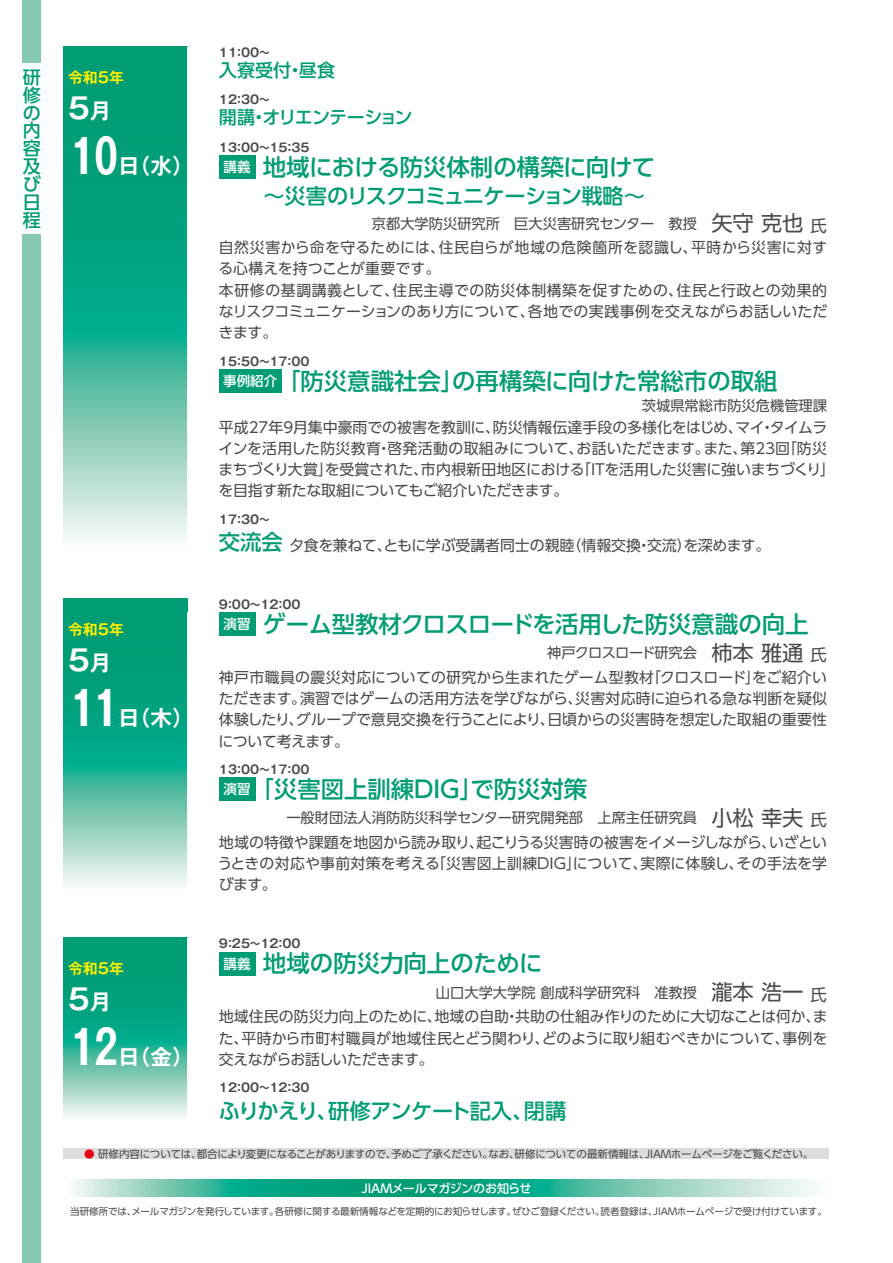
<style>
.page{position:relative;width:893px;height:1263px;background:#fff}
.page>*{position:absolute;margin:0;border:0;box-sizing:border-box;transform-origin:0 0}
.t1{font:700 28.65px "Gothic MB101 Pr 6 N De";color:#fff}
.t2{font:500 23.4px "UD Shin Go Pr 6 N";color:#009c74}
.t3{font:700 21.6px "Gothic MB101 Pr 6 N De";color:#fff}
.t4{font:500 21.3px "UD Shin Go Pr 6 N";letter-spacing:-.065em;color:#009c74}
.t5{font:500 21.3px "UD Shin Go Pr 6 N";letter-spacing:-.045em;color:#009c74}
.t6{font:500 18px/18px "UD Shin Go Pr 6 N";letter-spacing:-.03em;color:#009c74}
.t7{font:500 18px "UD Shin Go Pr 6 N";letter-spacing:-.055em;color:#009c74}
.t8{font:14.85px/21.3px "UD Shin Go Pr 6 N";color:#4c4948;text-align:justify}
.t9{font:700 14.85px "Gothic MB101 Pr 6 N De";color:#fff100}
.t10{font:14.25px "UD Shin Go Pr 6 N";color:#4c4948}
.t11{font:14.25px "UD Shin Go Pr 6 N";letter-spacing:-.045em;color:#4c4948}
.t12{font:700 12px "Gothic MB101 Pr 6 N De";color:#4c4948}
.t13{font:500 12px "UD Shin Go Pr 6 N";letter-spacing:-.025em;color:#fff}
.t14{font:10.5px "UD Shin Go Pr 6 N";letter-spacing:-.025em;color:#4c4948}
.t15{font:9.6px "UD Shin Go Pr 6 N";letter-spacing:-.02em;color:#4c4948}
.s1{font-size:21.6px}
.s2{font-size:47.1px}
.s3{font-size:21.3px}
.s4{font-size:16.5px}
.s5{font-weight:500;font-size:21.3px;color:#009c74}
.s6{color:#e60012}
</style>
<div class="page">
<div style="left:23px;top:0;width:18px;height:1263px;background:#86cab6"></div>
<div style="left:21px;top:64px;width:22px;height:170px;background:#fff"></div>
<div style="left:64px;top:1148px;width:765px;height:11px;background:#dcdddd"></div>
<svg style="left:73px;top:1179px;width:739px;height:18px;background:#54bea4"></svg>
<svg style="left:64px;top:47px;width:123px;height:494px;background:#39b497"></svg>
<div style="left:219px;top:155px;width:36px;height:23px;background:#009c74"></div>
<div style="left:219px;top:369px;width:63px;height:23px;background:#009c74"></div>
<svg style="left:64px;top:598px;width:123px;height:288px;background:#3ab497"></svg>
<div style="left:219px;top:612px;width:36px;height:24px;background:#009c74"></div>
<div style="left:219px;top:777px;width:36px;height:24px;background:#009c74"></div>
<svg style="left:64px;top:938px;width:123px;height:179px;background:#39b497"></svg>
<div style="left:219px;top:952px;width:36px;height:23px;background:#009c74"></div>
<p class="t6" style="left:23px;top:68px;width:20px">研修の内容及び日程</p>
<p class="t9" style="left:68px;top:65px;width:57px">令和5年</p>
<h1 class="t1" style="left:68px;top:85px;width:45px">5<span class="s1">月</span></h1>
<h3 class="t3" style="left:71px;top:148px;width:124px"><span class="s2">10</span>日（水）</h3>
<p class="t9" style="left:68px;top:617px;width:57px">令和5年</p>
<h1 class="t1" style="left:68px;top:636px;width:45px">5<span class="s1">月</span></h1>
<h3 class="t3" style="left:71px;top:699px;width:124px"><span class="s2">11</span>日（木）</h3>
<p class="t9" style="left:68px;top:956px;width:57px">令和5年</p>
<h1 class="t1" style="left:68px;top:976px;width:45px">5<span class="s1">月</span></h1>
<h3 class="t3" style="left:71px;top:1039px;width:124px"><span class="s2">12</span>日（金）</h3>
<p class="t12" style="left:219px;top:43px;width:53px">11：00～</p>
<p class="t6" style="left:219px;top:60px;width:118px">入寮受付・昼食</p>
<p class="t12" style="left:219px;top:90px;width:53px">12：30～</p>
<p class="t7" style="left:219px;top:102px;width:195px">開講・オリエンテーション</p>
<p class="t12" style="left:219px;top:137px;width:92px">13：00～15：35</p>
<h2 class="t2" style="left:223px;top:148px;width:433px"><sup>講義</sup> 地域における防災体制の構築に向けて</h2>
<h3 class="t4" style="left:263px;top:178px;width:383px">～災害のリスクコミュニケーション戦略～</h3>
<p class="t10" style="left:372px;top:212px;width:457px">京都大学防災研究所　巨大災害研究センター　教授　<span class="s3">矢守 克也</span><span class="s4">氏</span></p>
<p class="t8" style="left:219px;top:236px;width:610px;text-align:left">自然災害から命を守るためには、住民自らが地域の危険箇所を認識し、平時から災害に対する心構えを持つことが重要です。<br>本研修の基調講義として、住民主導での防災体制構築を促すための、住民と行政との効果的なリスクコミュニケーションのあり方について、各地での実践事例を交えながらお話しいただきます。</p>
<p class="t12" style="left:219px;top:351px;width:92px">15：50～17：00</p>
<h2 class="t2" style="left:223px;top:362px;width:556px"><sup>事例紹介</sup> 「防災意識社会」の再構築に向けた常総市の取組</h2>
<p class="t10" style="left:642px;top:394px;width:215px">茨城県常総市防災危機管理課　　</p>
<p class="t8" style="left:218px;top:416px;width:618px;text-align:left">平成27年9月集中豪雨での被害を教訓に、防災情報伝達手段の多様化をはじめ、マイ・タイムラインを活用した防災教育・啓発活動の取組みについて、お話いただきます。また、第23回「防災まちづくり大賞」を受賞された、市内根新田地区における「ITを活用した災害に強いまちづくり」を目指す新たな取組についてもご紹介いただきます。</p>
<p class="t12" style="left:219px;top:509px;width:53px">17：30～</p>
<p class="t8" style="left:219px;top:534px;width:553px"><span class="s5">交流会</span> 夕食を兼ねて、ともに学ぶ受講者同士の親睦（情報交換・交流）を深めます。</p>
<p class="t12" style="left:219px;top:594px;width:83px">9：00～12：00</p>
<h2 class="t2" style="left:223px;top:605px;width:587px"><sup>演習</sup> ゲーム型教材クロスロードを活用した防災意識の向上</h2>
<p class="t11" style="left:547px;top:641px;width:281px">神戸クロスロード研究会　<span class="s3">柿本 雅通</span><span class="s4">氏</span></p>
<p class="t8" style="left:219px;top:666px;width:610px">神戸市職員の震災対応についての研究から生まれたゲーム型教材「クロスロード」をご紹介いただきます。演習ではゲームの活用方法を学びながら、災害対応時に迫られる急な判断を疑似体験したり、グループで意見交換を行うことにより、日頃からの災害時を想定した取組の重要性について考えます。</p>
<p class="t12" style="left:219px;top:759px;width:92px">13：00～17：00</p>
<h2 class="t2" style="left:223px;top:770px;width:365px"><sup>演習</sup> 「災害図上訓練DIG」で防災対策</h2>
<p class="t10" style="left:286px;top:806px;width:542px">一般財団法人消防防災科学センター研究開発部　上席主任研究員　<span class="s3">小松 幸夫</span><span class="s4">氏</span></p>
<p class="t8" style="left:218px;top:831px;width:611px">地域の特徴や課題を地図から読み取り、起こりうる災害時の被害をイメージしながら、いざというときの対応や事前対策を考える「災害図上訓練DIG」について、実際に体験し、その手法を学びます。</p>
<p class="t12" style="left:219px;top:934px;width:83px">9：25～12：00</p>
<h2 class="t2" style="left:224px;top:944px;width:320px"><sup>講義</sup> 地域の防災力向上のために</h2>
<p class="t10" style="left:436px;top:981px;width:393px">山口大学大学院 創成科学研究科　准教授　<span class="s3">瀧本 浩一</span><span class="s4">氏</span></p>
<p class="t8" style="left:219px;top:1006px;width:610px">地域住民の防災力向上のために、地域の自助・共助の仕組み作りのために大切なことは何か、また、平時から市町村職員が地域住民とどう関わり、どのように取り組むべきかについて、事例を交えながらお話しいただきます。</p>
<p class="t12" style="left:219px;top:1077px;width:92px">12：00～12：30</p>
<h3 class="t5" style="left:219px;top:1093px;width:349px">ふりかえり、研修アンケート記入、閉講</h3>
<p class="t14" style="left:84px;top:1145px;width:731px"><span class="s6">●</span> 研修内容については、都合により変更になることがありますので、予めご了承ください。なお、研修についての最新情報は、JIAMホームページをご覧ください。</p>
<p class="t13" style="left:361px;top:1178px;width:172px">JIAMメールマガジンのお知らせ</p>
<p class="t15" style="left:70px;top:1204px;width:758px">当研修所では、メールマガジンを発行しています。各研修に関する最新情報などを定期的にお知らせします。ぜひご登録ください。読者登録は、JIAMホームページで受け付けています。</p>
</div>
